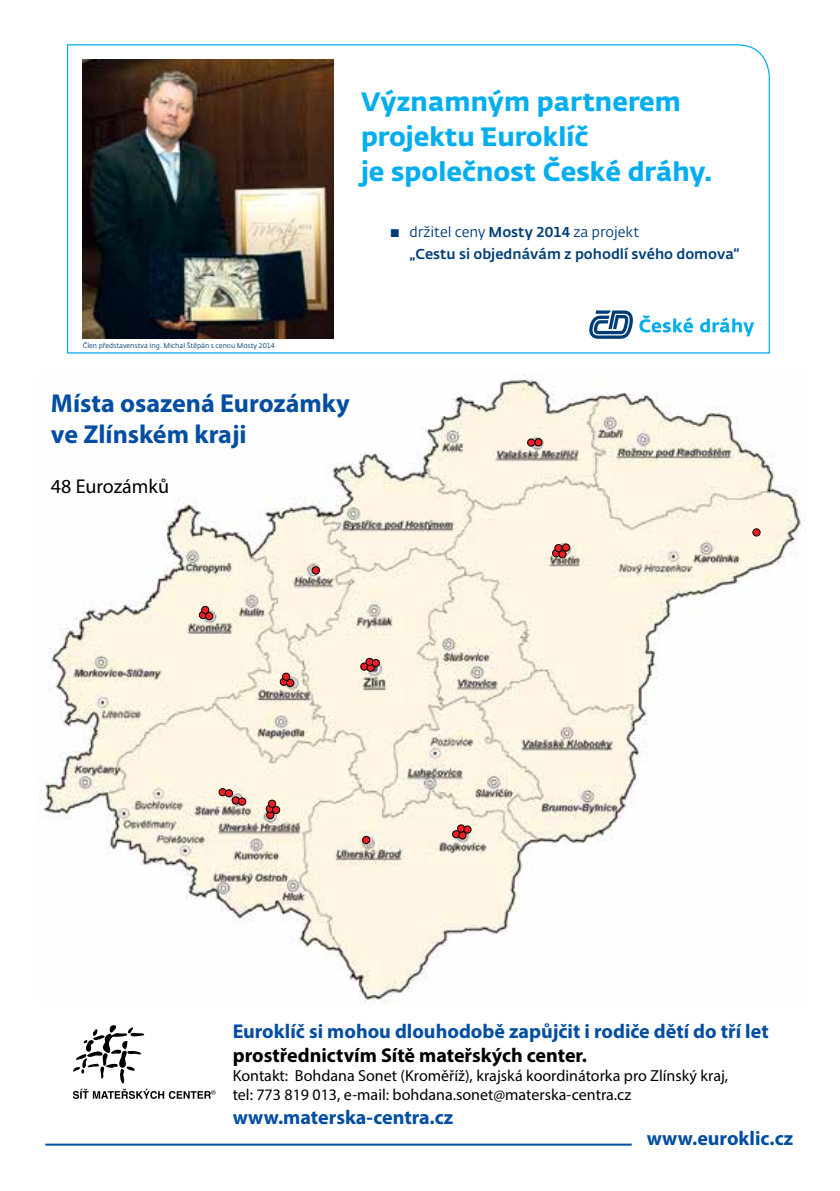
<style>
.page{position:relative;width:840px;height:1191px;background:#fff}
.page>*{position:absolute;margin:0;border:0;box-sizing:border-box;transform-origin:0 0}
.t1{font:700 26.2px/35px "CD Fedra";color:#00aeef}
.t2{font:700 26px/31.2px "Myriad Pro";color:#034ea2}
.t3{font:700 20px "Myriad Pro";color:#034ea2}
.t4{font:700 20px "Myriad Pro";color:#000}
.t5{font:20px "Myriad Pro";color:#000}
.t6{font:16px/19.2px "Myriad Pro";color:#000}
.t7{font:500 14.2px/21.4px "CD Fedra";color:#003d76}
.t8{font:6.8px "CD Fedra";color:#003d76}
.s1{font-weight:400}
</style>
<div class="page">
<img style="left:37px;top:375px;width:767px;height:628px">
<svg style="left:198px;top:611px;width:8px;height:9px"></svg>
<div style="left:205px;top:612px;width:8px;height:8px;background:#ed1d24;border-radius:3px"></div>
<div style="left:205px;top:612px;width:8px;height:8px;border:1px solid #000;border-radius:3px"></div>
<div style="left:266px;top:811px;width:8px;height:8px;background:#ed1d24;border-radius:3px"></div>
<div style="left:266px;top:810px;width:8px;height:9px;border:1px solid #000;border-radius:3px"></div>
<div style="left:534px;top:438px;width:8px;height:8px;background:#ed1d24;border-radius:3px"></div>
<div style="left:534px;top:438px;width:8px;height:8px;border:1px solid #000;border-radius:3px"></div>
<div style="left:752px;top:529px;width:7px;height:7px;background:#ed1d24;border-radius:50%"></div>
<div style="left:752px;top:528px;width:8px;height:8px;border:1px solid #000;border-radius:50%"></div>
<svg style="left:562px;top:544px;width:7px;height:7px"></svg>
<div style="left:561px;top:543px;width:8px;height:8px;border:1px solid #000;border-radius:50%"></div>
<div style="left:366px;top:663px;width:9px;height:9px;border:1px solid #000;border-radius:3px"></div>
<div style="left:458px;top:831px;width:8px;height:8px;border:1px solid #000;border-radius:3px"></div>
<svg style="left:451px;top:824px;width:14px;height:15px"></svg>
<div style="left:463px;top:825px;width:8px;height:8px;background:#ed1d24;border-radius:3px"></div>
<div style="left:463px;top:825px;width:8px;height:9px;border:1px solid #000;border-radius:3px"></div>
<div style="left:312px;top:567px;width:7px;height:7px;background:#ed1d24;border-radius:50%"></div>
<div style="left:312px;top:566px;width:7px;height:8px;border:1px solid #000;border-radius:50%"></div>
<div style="left:362px;top:836px;width:7px;height:7px;background:#ed1d24;border-radius:50%"></div>
<div style="left:362px;top:836px;width:8px;height:8px;border:1px solid #000;border-radius:50%"></div>
<div style="left:527px;top:439px;width:7px;height:7px;background:#ed1d24;border-radius:50%"></div>
<div style="left:527px;top:438px;width:8px;height:8px;border:1px solid #000;border-radius:50%"></div>
<div style="left:201px;top:606px;width:8px;height:7px;background:#ed1d24;border-radius:50%"></div>
<div style="left:201px;top:606px;width:8px;height:8px;border:1px solid #000;border-radius:50%"></div>
<svg style="left:218px;top:788px;width:22px;height:17px"></svg>
<div style="left:238px;top:797px;width:8px;height:8px;background:#ed1d24;border-radius:3px"></div>
<div style="left:238px;top:797px;width:8px;height:9px;border:1px solid #000;border-radius:3px"></div>
<svg style="left:359px;top:658px;width:15px;height:13px"></svg>
<svg style="left:371px;top:659px;width:8px;height:8px"></svg>
<div style="left:371px;top:658px;width:9px;height:9px;border:1px solid #000;border-radius:3px"></div>
<svg style="left:279px;top:677px;width:7px;height:9px"></svg>
<div style="left:286px;top:679px;width:8px;height:8px;background:#ed1d24;border-radius:3px"></div>
<div style="left:286px;top:678px;width:8px;height:9px;border:1px solid #000;border-radius:3px"></div>
<div style="left:282px;top:673px;width:7px;height:7px;background:#ed1d24;border-radius:50%"></div>
<div style="left:282px;top:673px;width:8px;height:7px;border:1px solid #000;border-radius:50%"></div>
<svg style="left:265px;top:804px;width:6px;height:9px"></svg>
<svg style="left:272px;top:806px;width:8px;height:8px"></svg>
<div style="left:271px;top:805px;width:9px;height:9px;border:1px solid #000;border-radius:3px"></div>
<div style="left:268px;top:800px;width:7px;height:7px;background:#ed1d24;border-radius:50%"></div>
<div style="left:268px;top:799px;width:8px;height:8px;border:1px solid #000;border-radius:50%"></div>
<svg style="left:551px;top:549px;width:8px;height:9px"></svg>
<div style="left:558px;top:550px;width:8px;height:8px;background:#ed1d24;border-radius:3px"></div>
<div style="left:558px;top:550px;width:8px;height:8px;border:1px solid #000;border-radius:3px"></div>
<div style="left:554px;top:544px;width:7px;height:8px;background:#ed1d24;border-radius:50%"></div>
<div style="left:554px;top:544px;width:8px;height:8px;border:1px solid #000;border-radius:50%"></div>
<hr style="left:45px;top:1143px;width:586px;height:2px;background:#034ea2">
<svg style="left:73px;top:1025px;width:142px;height:74px"></svg>
<svg style="left:67px;top:44px;width:703px;height:310px"></svg>
<svg style="left:639px;top:315px;width:53px;height:17px"></svg>
<svg style="left:699px;top:317px;width:54px;height:19px"></svg>
<svg style="left:589px;top:310px;width:43px;height:29px"></svg>
<img style="left:82px;top:59px;width:251px;height:280px">
<h1 class="t1" style="left:361px;top:84px;width:353px">Významným partnerem projektu Euroklíč<br>je společnost České dráhy.</h1>
<p class="t7" style="left:409px;top:222px;width:331px;text-indent:-20px"><span class="s1">▪ držitel ceny</span> Mosty 2014 <span class="s1">za projekt<br></span>„Cestu si objednávám z pohodlí svého domova“</p>
<p class="t8" style="left:83px;top:342px;width:193px">Člen představenstva Ing. Michal Štěpán s cenou Mosty 2014</p>
<h2 class="t2" style="left:51px;top:387px;width:300px">Místa osazená Eurozámky ve Zlínském kraji</h2>
<p class="t5" style="left:51px;top:474px;width:120px">48 Eurozámků</p>
<p class="t3" style="left:232px;top:1017px;width:537px">Euroklíč si mohou dlouhodobě zapůjčit i rodiče dětí do tří let</p>
<p class="t4" style="left:232px;top:1041px;width:356px">prostřednictvím Sítě mateřských center.</p>
<p class="t6" style="left:232px;top:1065px;width:496px">Kontakt: Bohdana Sonet (Kroměříž), krajská koordinátorka pro Zlínský kraj, tel: 773 819 013, e-mail: bohdana.sonet@materska-centra.cz</p>
<p class="t3" style="left:232px;top:1104px;width:222px">www.materska-centra.cz</p>
<p class="t3" style="left:646px;top:1125px;width:148px">www.euroklic.cz</p>
</div>
